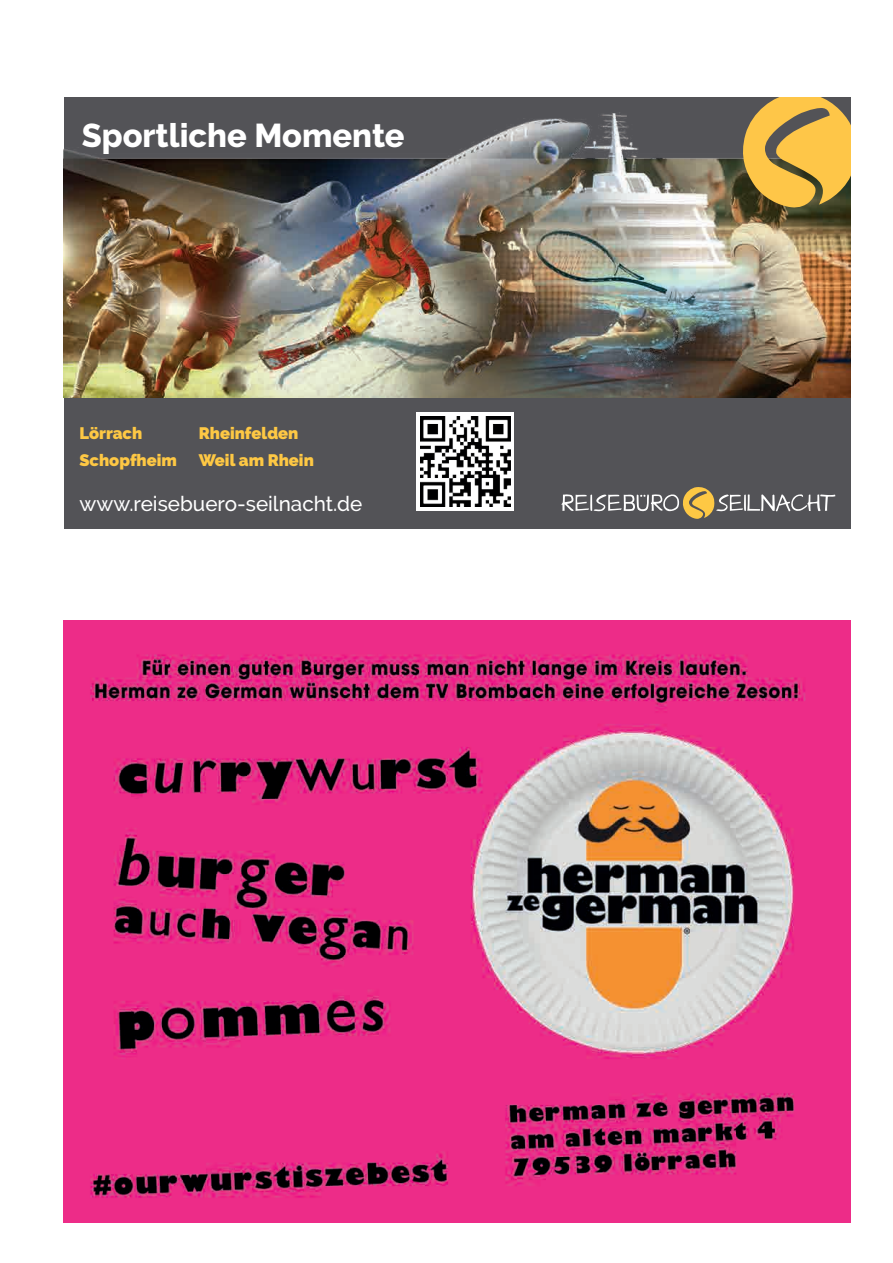
<style>
.page{position:relative;width:893px;height:1263px;background:#fff}
.page>*{position:absolute;margin:0;border:0;box-sizing:border-box;transform-origin:0 0}
.t1{font:800 33px "Raleway";color:#fff}
.t2{font:500 20.85px "Raleway";color:#fff}
.t3{font:900 16.65px/27.2px "Raleway";color:#fec844}
</style>
<div class="page">
<img style="left:64px;top:621px;width:786px;height:601px">
<div style="left:64px;top:98px;width:786px;height:431px;background:#535357"></div>
<img style="left:64px;top:112px;width:786px;height:285px">
<svg style="left:739px;top:98px;width:111px;height:110px"></svg>
<svg style="left:561px;top:487px;width:274px;height:32px"></svg>
<div style="left:416px;top:412px;width:98px;height:99px;background:#fff"></div>
<img style="left:421px;top:416px;width:89px;height:91px">
<p class="t1" style="left:82px;top:117px;width:324px">Sportliche Momente</p>
<p class="t3" style="left:80px;top:419px;width:99px">Lörrach<br>Schopfheim</p>
<p class="t3" style="left:199px;top:419px;width:117px">Rheinfelden<br>Weil am Rhein</p>
<p class="t2" style="left:80px;top:491px;width:284px">www.reisebuero-seilnacht.de</p>
</div>
